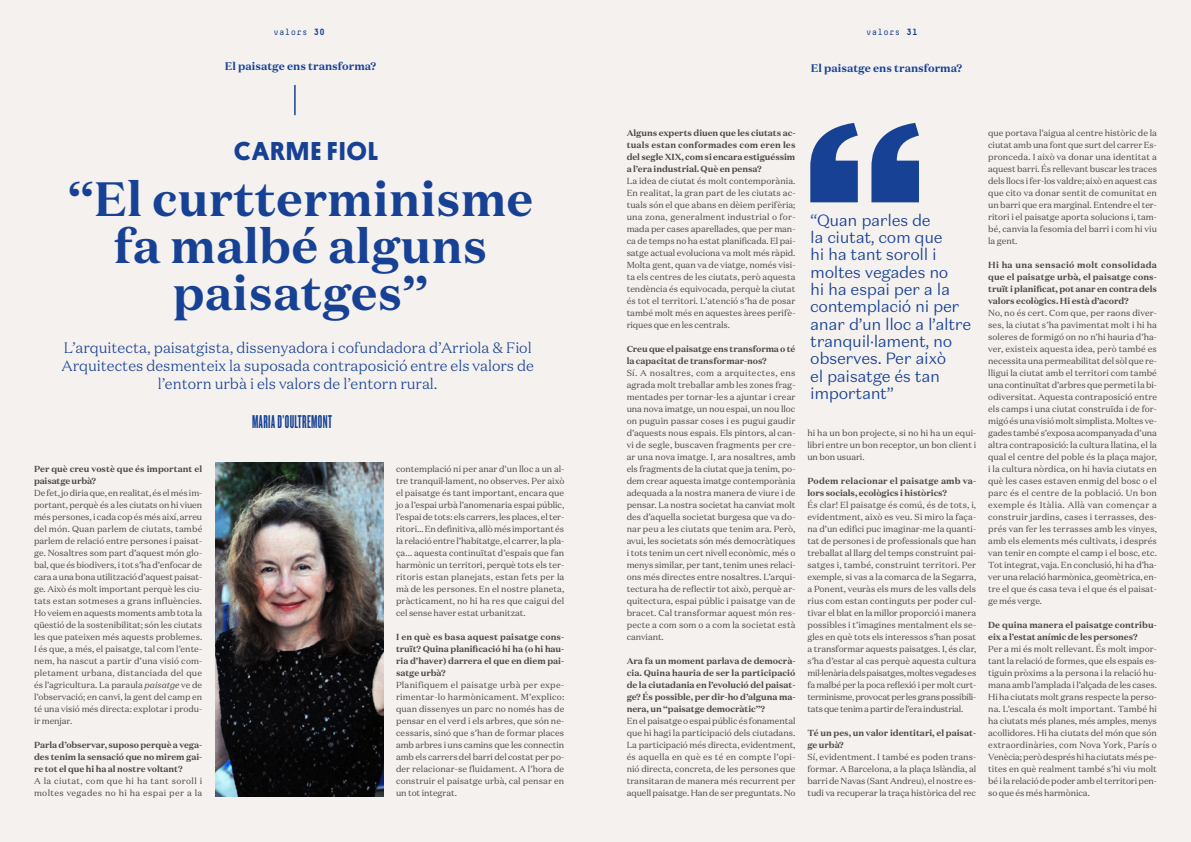
<style>
.page{position:relative;width:1191px;height:842px;background:#f5f1ee}
.page>*{position:absolute;margin:0;border:0;box-sizing:border-box;transform-origin:0 0}
.t1{font:700 48.1px/47.2px "Domaine Text";color:#164194;text-align:center}
.t2{font:700 26px "Platform";letter-spacing:.055em;color:#164194}
.t3{font:19.3px "Knockout HTF66 Full Flyweight";letter-spacing:.02em;color:#164194}
.t4{font:300 16.3px/17.3px "Domaine Sans Text";letter-spacing:-.025em;color:#164194}
.t5{font:300 15px/17.7px "Domaine Text";color:#164194;text-align:center}
.t6{font:700 11px "Domaine Text";color:#164194}
.t7{font:9px "Decima Mono X";letter-spacing:.04em;color:#164194}
.t8{font:8.8px/12px "Domaine Text";letter-spacing:-.005em;color:#4a4a49;text-align:justify}
.t9{font:700 8.8px/12px "Domaine Text";letter-spacing:-.01em;color:#4a4a49;text-align:justify}
.t10{font:8.8px/12px "Domaine Text";letter-spacing:.04em;color:#4a4a49}
.s1{font-weight:700}
.s2{font-style:italic}
</style>
<div class="page">
<svg style="left:810px;top:123px;width:109px;height:79px"></svg>
<hr style="left:294px;top:86px;width:2px;height:29px;background:#164194">
<img style="left:215px;top:463px;width:168px;height:333px">
<p class="t7" style="left:273px;top:27px;width:53px">valors <span class="s1">30</span></p>
<p class="t6" style="left:225px;top:59px;width:153px">El paisatge ens transforma?</p>
<h2 class="t2" style="left:234px;top:132px;width:145px">CARME FIOL</h2>
<h1 class="t1" style="left:68px;top:174px;width:467px">“El curtterminisme fa malbé alguns paisatges”</h1>
<h3 class="t5" style="left:61px;top:339px;width:474px">L’arquitecta, paisatgista, dissenyadora i cofundadora d’Arriola &amp; Fiol<br>Arquitectes desmenteix la suposada contraposició entre els valors de l’entorn urbà i els valors de l’entorn rural.</h3>
<h3 class="t3" style="left:252px;top:412px;width:81px">MARIA D’OULTREMONT</h3>
<p class="t9" style="left:34px;top:463px;width:170px">Per què creu vostè que és important el paisatge urbà?</p>
<p class="t8" style="left:34px;top:487px;width:170px">De fet, jo diria que, en realitat, és el més im&shy;portant, perquè és a les ciutats on hi viuen més persones, i cada cop és més així, arreu del món. Quan parlem de ciutats, també parlem de relació entre persones i paisat&shy;ge. Nosaltres som part d’aquest món glo&shy;bal, que és biodivers, i tot s’ha d’enfocar de cara a una bona utilització d’aquest paisat&shy;ge. Això és molt important perquè les ciu&shy;tats estan sotmeses a grans influències.<br>Ho veiem en aquests moments amb tota la qüestió de la sostenibilitat; són les ciutats les que pateixen més aquests problemes.<br>I és que, a més, el paisatge, tal com l’ente&shy;nem, ha nascut a partir d’una visió com&shy;pletament urbana, distanciada del que és l’agricultura. La paraula <span class="s2">paisatge</span> ve de l’observació; en canvi, la gent del camp en té una visió més directa: explotar i produ&shy;ir menjar.</p>
<p class="t9" style="left:34px;top:739px;width:170px">Parla d’observar, suposo perquè a vega&shy;des tenim la sensació que no mirem gai&shy;re tot el que hi ha al nostre voltant?</p>
<p class="t10" style="left:34px;top:775px;width:170px">A la ciutat, com que hi ha tant soroll i moltes vegades no hi ha espai per a la</p>
<p class="t8" style="left:396px;top:463px;width:170px">contemplació ni per anar d’un lloc a un al&shy;tre tranquil·lament, no observes. Per això el paisatge és tant important, encara que jo a l’espai urbà l’anomenaria espai públic, l’espai de tots: els carrers, les places, el ter&shy;ritori… En definitiva, allò més important és la relació entre l’habitatge, el carrer, la pla&shy;ça... aquesta continuïtat d’espais que fan harmònic un territori, perquè tots els ter&shy;ritoris estan planejats, estan fets per la mà de les persones. En el nostre planeta, pràcticament, no hi ha res que caigui del cel sense haver estat urbanitzat.</p>
<p class="t9" style="left:396px;top:631px;width:170px">I en què es basa aquest paisatge cons&shy;truït? Quina planificació hi ha (o hi hau&shy;ria d’haver) darrera el que en diem pai&shy;satge urbà?</p>
<p class="t8" style="left:396px;top:679px;width:170px">Planifiquem el paisatge urbà per expe&shy;rimentar-lo harmònicament. M’explico: quan dissenyes un parc no només has de pensar en el verd i els arbres, que són ne&shy;cessaris, sinó que s’han de formar places amb arbres i uns camins que les connectin amb els carrers del barri del costat per po&shy;der relacionar-se fluidament. A l’hora de construir el paisatge urbà, cal pensar en un tot integrat.</p>
<p class="t7" style="left:866px;top:27px;width:53px">valors <span class="s1">31</span></p>
<p class="t6" style="left:810px;top:61px;width:153px">El paisatge ens transforma?</p>
<p class="t9" style="left:626px;top:127px;width:170px">Alguns experts diuen que les ciutats ac&shy;tuals estan conformades com eren les del segle XIX, com si encara estiguéssim a l’era industrial. Què en pensa?</p>
<p class="t8" style="left:626px;top:175px;width:170px">La idea de ciutat és molt contemporània.<br>En realitat, la gran part de les ciutats ac&shy;tuals són el que abans en dèiem perifèria; una zona, generalment industrial o for&shy;mada per cases aparellades, que per man&shy;ca de temps no ha estat planificada. El pai&shy;satge actual evoluciona va molt més ràpid.<br>Molta gent, quan va de viatge, només visi&shy;ta els centres de les ciutats, però aquesta tendència és equivocada, perquè la ciutat és tot el territori. L’atenció s’ha de posar també molt més en aquestes àrees perifè&shy;riques que en les centrals.</p>
<p class="t9" style="left:626px;top:343px;width:170px">Creu que el paisatge ens transforma o té la capacitat de transformar-nos?</p>
<p class="t8" style="left:626px;top:367px;width:170px">Sí. A nosaltres, com a arquitectes, ens agrada molt treballar amb les zones frag&shy;mentades per tornar-les a ajuntar i crear una nova imatge, un nou espai, un nou lloc on puguin passar coses i es pugui gaudir d’aquests nous espais. Els pintors, al can&shy;vi de segle, buscaven fragments per cre&shy;ar una nova imatge. I, ara nosaltres, amb els fragments de la ciutat que ja tenim, po&shy;dem crear aquesta imatge contemporània adequada a la nostra manera de viure i de pensar. La nostra societat ha canviat molt des d’aquella societat burgesa que va do&shy;nar peu a les ciutats que tenim ara. Però, avui, les societats són més democràtiques i tots tenim un cert nivell econòmic, més o menys similar, per tant, tenim unes relaci&shy;ons més directes entre nosaltres. L’arqui&shy;tectura ha de reflectir tot això, perquè ar&shy;quitectura, espai públic i paisatge van de bracet. Cal transformar aquest món res&shy;pecte a com som o a com la societat està canviant.</p>
<p class="t9" style="left:626px;top:655px;width:170px">Ara fa un moment parlava de democrà&shy;cia. Quina hauria de ser la participació de la ciutadania en l’evolució del paisat&shy;ge? És possible, per dir-ho d’alguna ma&shy;nera, un “paisatge democràtic”?</p>
<p class="t8" style="left:626px;top:715px;width:170px">En el paisatge o espai públic és fonamental que hi hagi la participació dels ciutadans.<br>La participació més directa, evidentment, és aquella en què es té en compte l’opi&shy;nió directa, concreta, de les persones que transitaran de manera més recurrent per aquell paisatge. Han de ser preguntats. No</p>
<h3 class="t4" style="left:810px;top:211px;width:162px">“Quan parles de<br>la ciutat, com que<br>hi ha tant soroll i moltes vegades no<br>hi ha espai per a la contemplació ni per anar d’un lloc a l’altre tranquil·lament, no observes. Per això<br>el paisatge és tan important”</h3>
<p class="t8" style="left:807px;top:427px;width:170px">hi ha un bon projecte, si no hi ha un equi&shy;libri entre un bon receptor, un bon client i un bon usuari.</p>
<p class="t9" style="left:807px;top:475px;width:170px">Podem relacionar el paisatge amb va&shy;lors socials, ecològics i històrics?</p>
<p class="t8" style="left:807px;top:499px;width:170px">És clar! El paisatge és comú, és de tots, i, evidentment, això es veu. Si miro la faça&shy;na d’un edifici puc imaginar-me la quanti&shy;tat de persones i de professionals que han treballat al llarg del temps construint pai&shy;satges i, també, construint territori. Per exemple, si vas a la comarca de la Segarra, a Ponent, veuràs els murs de les valls dels rius com estan continguts per poder cul&shy;tivar el blat en la millor proporció i manera possibles i t’imagines mentalment els se&shy;gles en què tots els interessos s’han posat a transformar aquests paisatges. I, és clar, s’ha d’estar al cas perquè aquesta cultura mil·lenària dels paisatges, moltes vegades es fa malbé per la poca reflexió i per molt curt&shy;terminisme, provocat per les grans possibili&shy;tats que tenim a partir de l’era industrial.</p>
<p class="t9" style="left:807px;top:727px;width:170px">Té un pes, un valor identitari, el paisat&shy;ge urbà?</p>
<p class="t8" style="left:807px;top:751px;width:170px">Sí, evidentment. I també es poden trans&shy;formar. A Barcelona, a la plaça Islàndia, al barri de Navas (Sant Andreu), el nostre es&shy;tudi va recuperar la traça històrica del rec</p>
<p class="t8" style="left:988px;top:127px;width:170px">que portava l’aigua al centre històric de la ciutat amb una font que surt del carrer Es&shy;pronceda. I això va donar una identitat a aquest barri. És rellevant buscar les traces dels llocs i fer-los valdre; això en aquest cas que cito va donar sentit de comunitat en un barri que era marginal. Entendre el ter&shy;ritori i el paisatge aporta solucions i, tam&shy;bé, canvia la fesomia del barri i com hi viu la gent.</p>
<p class="t9" style="left:988px;top:259px;width:170px">Hi ha una sensació molt consolidada que el paisatge urbà, el paisatge cons&shy;truït i planificat, pot anar en contra dels valors ecològics. Hi està d’acord?</p>
<p class="t8" style="left:988px;top:307px;width:170px">No, no és cert. Com que, per raons diver&shy;ses, la ciutat s’ha pavimentat molt i hi ha soleres de formigó on no n’hi hauria d’ha&shy;ver, existeix aquesta idea, però també es necessita una permeabilitat del sòl que re&shy;lligui la ciutat amb el territori com també una continuïtat d’arbres que permeti la bi&shy;odiversitat. Aquesta contraposició entre els camps i una ciutat construïda i de for&shy;migó és una visió molt simplista. Moltes ve&shy;gades també s’exposa acompanyada d’una altra contraposició: la cultura llatina, el la qual el centre del poble és la plaça major, i la cultura nòrdica, on hi havia ciutats en què les cases estaven enmig del bosc o el parc és el centre de la població. Un bon exemple és Itàlia. Allà van començar a construir jardins, cases i terrasses, des&shy;prés van fer les terrasses amb les vinyes, amb els elements més cultivats, i després van tenir en compte el camp i el bosc, etc.<br>Tot integrat, vaja. En conclusió, hi ha d’ha&shy;ver una relació harmònica, geomètrica, en&shy;tre el que és casa teva i el que és el paisat&shy;ge més verge.</p>
<p class="t9" style="left:988px;top:619px;width:170px">De quina manera el paisatge contribu&shy;eix a l’estat anímic de les persones?</p>
<p class="t8" style="left:988px;top:643px;width:170px">Per a mi és molt rellevant. És molt impor&shy;tant la relació de formes, que els espais es&shy;tiguin pròxims a la persona i la relació hu&shy;mana amb l’amplada i l’alçada de les cases.<br>Hi ha ciutats molt grans respecte la perso&shy;na. L’escala és molt important. També hi ha ciutats més planes, més amples, menys acollidores. Hi ha ciutats del món que són extraordinàries, com Nova York, París o Venècia; però després hi ha ciutats més pe&shy;tites en què realment també s’hi viu molt bé i la relació de poder amb el territori pen&shy;so que és més harmònica.</p>
</div>
